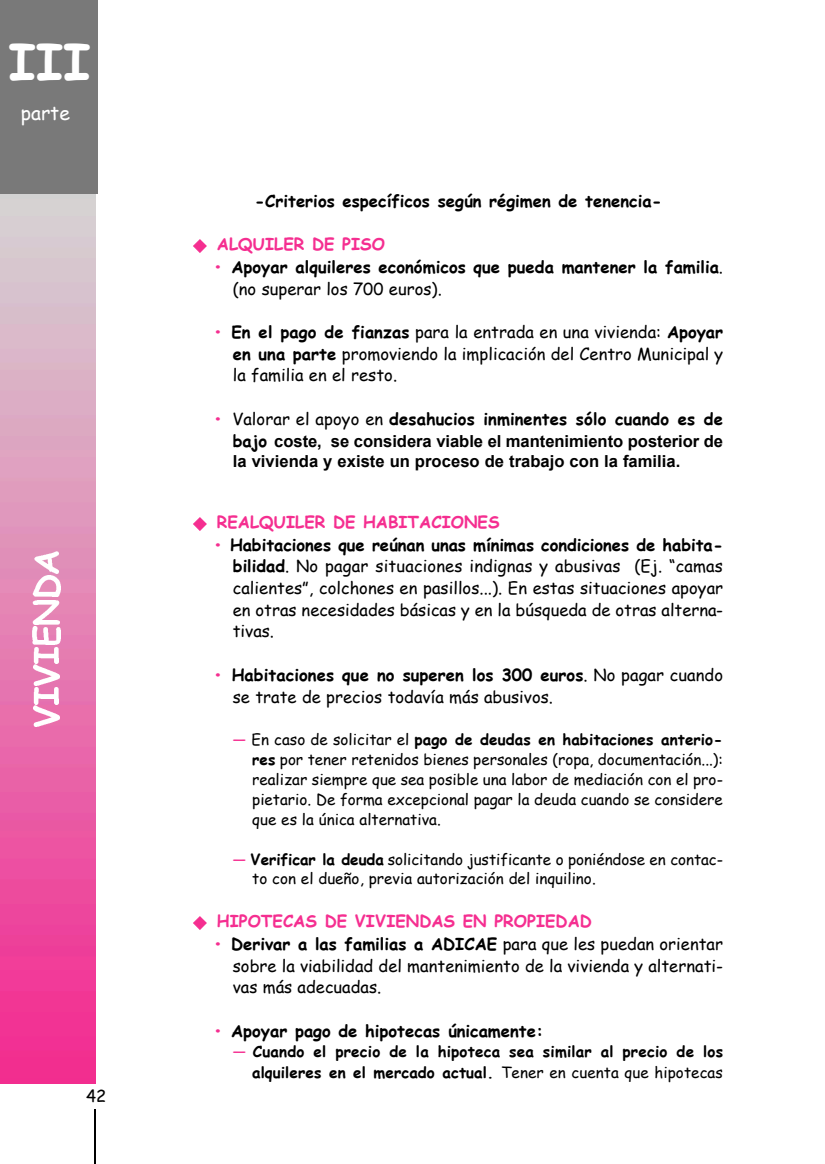
<style>
.page{position:relative;width:825px;height:1164px;background:#fff}
.page>*{position:absolute;margin:0;border:0;box-sizing:border-box;transform-origin:0 0}
.t1{font:700 49.8px "Comic Sans MS";color:#fff}
.t2{font:19.35px "Comic Sans MS";color:#fff}
.t3{font:16.65px/21.6px "Comic Sans MS";color:#000;text-align:justify}
.t4{font:700 16.65px/21.8px "Comic Sans MS";letter-spacing:.005em;color:#000}
.t5{font:16.65px/20.1px "Arial Bold MS";letter-spacing:-.005em;color:#000}
.t6{font:700 16.65px "Comic Sans MS";color:#f52e90}
.t7{font:15.15px/20px "Comic Sans MS";color:#000;text-align:justify}
.t8{font:700 15.15px/20.1px "Comic Sans MS";letter-spacing:.015em;color:#000;text-align:right}
.s1{color:#f52e90}
.s2{font-weight:400}
.s3{font-weight:700;color:#f52e90}
.s4{font-weight:700}
.s5{font-family:"Comic Sans MS";font-weight:700}
.s6{font-weight:400;color:#f52e90}
</style>
<div class="page">
<hr style="left:95px;top:1108px;width:1px;height:55px;background:#000">
<img style="left:0;top:194px;width:95px;height:889px">
<img style="left:22px;top:705px;width:38px;height:21px">
<img style="left:31px;top:687px;width:28px;height:17px">
<img style="left:22px;top:664px;width:38px;height:21px">
<img style="left:31px;top:647px;width:28px;height:16px">
<img style="left:31px;top:626px;width:29px;height:18px">
<img style="left:31px;top:600px;width:29px;height:24px">
<img style="left:31px;top:576px;width:29px;height:20px">
<img style="left:22px;top:551px;width:37px;height:22px">
<div style="left:0;top:0;width:98px;height:194px;background:#797979"></div>
<h1 class="t1" style="left:9px;top:25px;width:83px">III</h1>
<p class="t2" style="left:21px;top:98px;width:51px">parte</p>
<p class="t3" style="left:86px;top:1084px;width:22px">42</p>
<p class="t4" style="left:255px;top:190px;width:408px">-Criterios específicos según régimen de tenencia-</p>
<p class="t6" style="left:217px;top:232px;width:170px">ALQUILER DE PISO</p>
<p class="t4" style="left:233px;top:255px;width:491px;text-indent:-20px"><span class="s1">•</span> Apoyar alquileres económicos que pueda mantener la familia<span class="s2">. (no superar los 700 euros).</span></p>
<p class="t3" style="left:233px;top:321px;width:491px;text-indent:-20px"><span class="s3">•</span> <span class="s4">En el pago de fianzas</span> para la entrada en una vivienda: <span class="s4">Apoyar en una parte</span> promoviendo la implicación del Centro Municipal y la familia en el resto.</p>
<p class="t4" style="left:213px;top:407px;width:511px"><span class="s1">•</span> <span class="s2">Valorar el apoyo en</span> desahucios inminentes sólo cuando es de</p>
<p class="t5" style="left:233px;top:431px;width:491px"><span class="s5">bajo</span> coste, se considera viable el mantenimiento posterior de la vivienda y existe un proceso de trabajo con la familia.</p>
<p class="t6" style="left:217px;top:509px;width:284px">REALQUILER DE HABITACIONES</p>
<p class="t3" style="left:233px;top:533px;width:491px;text-indent:-20px"><span class="s3">•</span> <span class="s4">Habitaciones que reúnan unas mínimas condiciones de habita&shy;bilidad</span>. No pagar situaciones indignas y abusivas (Ej. “camas calientes”, colchones en pasillos...). En estas situaciones apoyar en otras necesidades básicas y en la búsqueda de otras alterna&shy;tivas.</p>
<p class="t3" style="left:233px;top:663px;width:491px;text-indent:-20px"><span class="s3">•</span> <span class="s4">Habitaciones que no superen los 300 euros</span>. No pagar cuando se trate de precios todavía más abusivos.</p>
<p class="t7" style="left:252px;top:728px;width:472px;text-indent:-19px"><span class="s1">—</span> En caso de solicitar el <span class="s4">pago de deudas en habitaciones anterio&shy;res</span> por tener retenidos bienes personales (ropa, documentación...): realizar siempre que sea posible una labor de mediación con el pro&shy;pietario. De forma excepcional pagar la deuda cuando se considere que es la única alternativa.</p>
<p class="t7" style="left:252px;top:848px;width:472px;text-indent:-19px"><span class="s1">—</span> <span class="s4">Verificar la deuda</span> solicitando justificante o poniéndose en contac&shy;to con el dueño, previa autorización del inquilino.</p>
<p class="t6" style="left:217px;top:908px;width:376px">HIPOTECAS DE VIVIENDAS EN PROPIEDAD</p>
<p class="t3" style="left:233px;top:932px;width:491px;text-indent:-20px"><span class="s3">•</span> <span class="s4">Derivar a las familias a ADICAE</span> para que les puedan orientar sobre la viabilidad del mantenimiento de la vivienda y alternati&shy;vas más adecuadas.</p>
<p class="t4" style="left:213px;top:1019px;width:331px"><span class="s1">•</span> Apoyar pago de hipotecas únicamente:</p>
<p class="t8" style="left:233px;top:1041px;width:491px"><span class="s6">—</span> Cuando el precio de la hipoteca sea similar al precio de los alquileres en el mercado actual. <span class="s2">Tener en cuenta que hipotecas</span></p>
</div>
